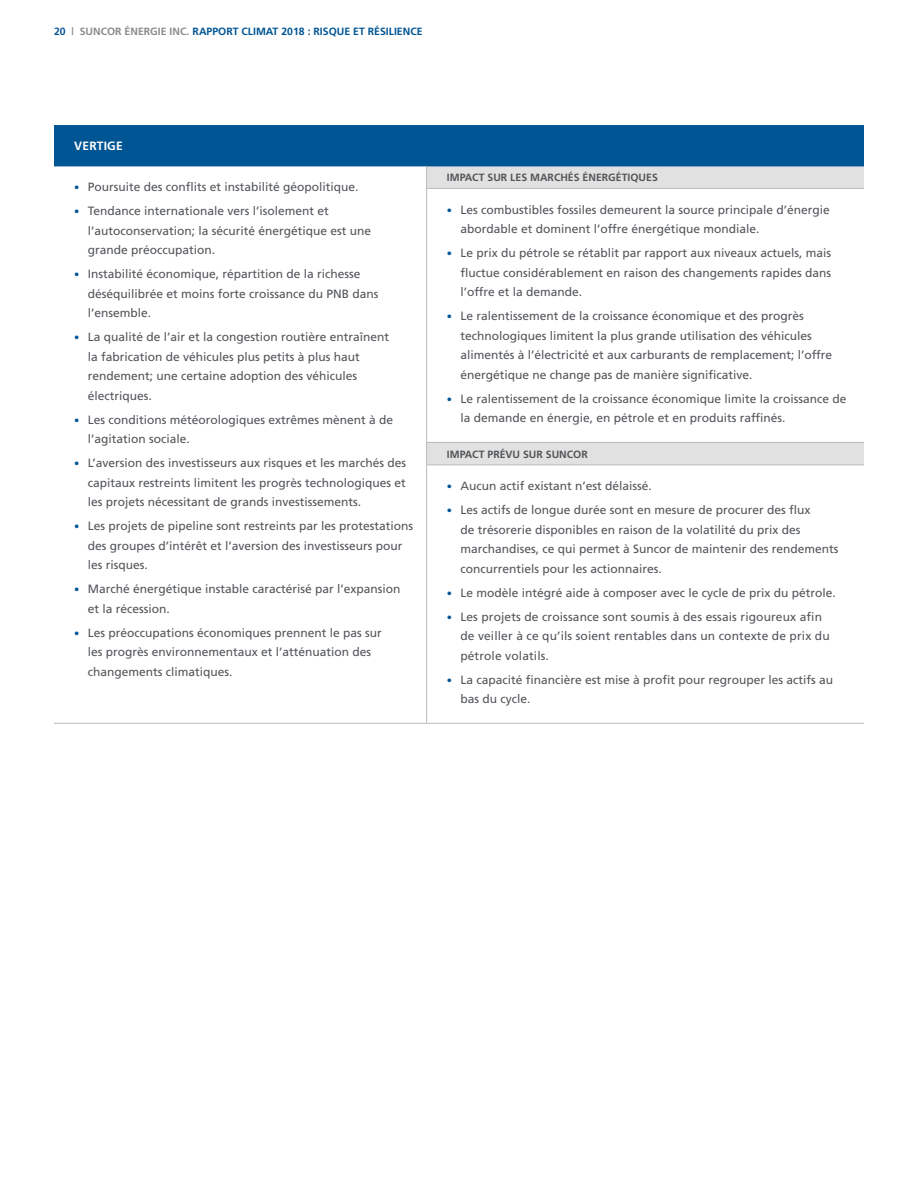
<style>
.page{position:relative;width:918px;height:1188px;background:#fff}
.page>*{position:absolute;margin:0;border:0;box-sizing:border-box;transform-origin:0 0}
.t1{font:12px/19.5px "Frutiger LT Std";color:#53565a}
.t2{font:700 12px "Frutiger LT Std";letter-spacing:.02em;color:#fff}
.t3{font:700 10.5px "Frutiger";color:#005595}
.t4{font:700 10.5px "Frutiger LT Std";color:#535659}
.s1{color:#0b5595}
.s2{color:#898c8d}
.s3{font-size:10.5px;color:#005595}
</style>
<div class="page">
<div style="left:54px;top:125px;width:810px;height:41px;background:#005595"></div>
<div style="left:427px;top:166px;width:437px;height:22px;background:#e1e1e1"></div>
<hr style="left:426px;top:188px;width:438px;height:1px;background:#bdbcbc">
<hr style="left:54px;top:166px;width:373px;height:1px;background:#005595">
<hr style="left:427px;top:166px;width:437px;height:1px;background:#005595">
<hr style="left:54px;top:723px;width:373px;height:1px;background:#bdbcbc">
<hr style="left:427px;top:723px;width:437px;height:1px;background:#bdbcbc">
<hr style="left:426px;top:189px;width:1px;height:253px;background:#bdbcbc">
<hr style="left:426px;top:465px;width:1px;height:258px;background:#bdbcbc">
<svg style="left:426px;top:166px;width:1px;height:22px"></svg>
<div style="left:427px;top:442px;width:437px;height:23px;background:#e1e1e1"></div>
<svg style="left:426px;top:443px;width:1px;height:21px"></svg>
<hr style="left:426px;top:442px;width:438px;height:1px;background:#bdbcbc">
<hr style="left:426px;top:464px;width:438px;height:1px;background:#bdbcbc">
<p class="t3" style="left:54px;top:25px;width:370px"><span class="s1">20</span> <span class="s2">| SUNCOR ÉNERGIE INC.</span> RAPPORT CLIMAT 2018 : RISQUE ET RÉSILIENCE</p>
<p class="t2" style="left:74px;top:139px;width:50px">VERTIGE</p>
<p class="t1" style="left:74px;top:177px;width:286px"><span class="s3">•</span> Poursuite des confits et instabilité géopolitique.</p>
<p class="t1" style="left:88px;top:201px;width:285px;text-indent:-14px"><span class="s3">•</span> Tendance internationale vers l’isolement et l’autoconservation; la sécurité énergétique est une grande préoccupation.</p>
<p class="t1" style="left:88px;top:264px;width:292px;text-indent:-14px"><span class="s3">•</span> Instabilité économique, répartition de la richesse déséquilibrée et moins forte croissance du PNB dans l’ensemble.</p>
<p class="t1" style="left:88px;top:327px;width:303px;text-indent:-14px"><span class="s3">•</span> La qualité de l’air et la congestion routière entraînent la fabrication de véhicules plus petits à plus haut rendement; une certaine adoption des véhicules électriques.</p>
<p class="t1" style="left:88px;top:410px;width:307px;text-indent:-14px"><span class="s3">•</span> Les conditions météorologiques extrêmes mènent à de l’agitation sociale.</p>
<p class="t1" style="left:88px;top:453px;width:320px;text-align:justify;text-indent:-14px"><span class="s3">•</span> L’aversion des investisseurs aux risques et les marchés des capitaux restreints limitent les progrès technologiques et les projets nécessitant de grands investissements.</p>
<p class="t1" style="left:88px;top:516px;width:327px;text-indent:-14px"><span class="s3">•</span> Les projets de pipeline sont restreints par les protestations des groupes d’intérêt et l’aversion des investisseurs pour les risques.</p>
<p class="t1" style="left:88px;top:579px;width:314px;text-indent:-14px"><span class="s3">•</span> Marché énergétique instable caractérisé par l’expansion et la récession.</p>
<p class="t1" style="left:88px;top:623px;width:296px;text-indent:-14px"><span class="s3">•</span> Les préoccupations économiques prennent le pas sur les progrès environnementaux et l’atténuation des changements climatiques.</p>
<p class="t4" style="left:447px;top:172px;width:213px">IMPACT SUR LES MARCHÉS ÉNERGÉTIQUES</p>
<p class="t1" style="left:460px;top:200px;width:371px;text-indent:-14px"><span class="s3">•</span> Les combustibles fossiles demeurent la source principale d’énergie abordable et dominent l’offre énergétique mondiale.</p>
<p class="t1" style="left:460px;top:243px;width:372px;text-align:justify;text-indent:-14px"><span class="s3">•</span> Le prix du pétrole se rétablit par rapport aux niveaux actuels, mais fuctue considérablement en raison des changements rapides dans l’offre et la demande.</p>
<p class="t1" style="left:460px;top:306px;width:373px;text-indent:-14px"><span class="s3">•</span> Le ralentissement de la croissance économique et des progrès technologiques limitent la plus grande utilisation des véhicules alimentés à l’électricité et aux carburants de remplacement; l’offre énergétique ne change pas de manière signifcative.</p>
<p class="t1" style="left:460px;top:389px;width:388px;text-indent:-14px"><span class="s3">•</span> Le ralentissement de la croissance économique limite la croissance de la demande en énergie, en pétrole et en produits raffnés.</p>
<p class="t4" style="left:447px;top:448px;width:142px">IMPACT PRÉVU SUR SUNCOR</p>
<p class="t1" style="left:447px;top:476px;width:206px"><span class="s3">•</span> Aucun actif existant n’est délaissé.</p>
<p class="t1" style="left:460px;top:500px;width:380px;text-indent:-14px"><span class="s3">•</span> Les actifs de longue durée sont en mesure de procurer des fux<br>de trésorerie disponibles en raison de la volatilité du prix des marchandises, ce qui permet à Suncor de maintenir des rendements concurrentiels pour les actionnaires.</p>
<p class="t1" style="left:447px;top:583px;width:390px"><span class="s3">•</span> Le modèle intégré aide à composer avec le cycle de prix du pétrole.</p>
<p class="t1" style="left:460px;top:607px;width:371px;text-indent:-14px"><span class="s3">•</span> Les projets de croissance sont soumis à des essais rigoureux afn de veiller à ce qu’ils soient rentables dans un contexte de prix du pétrole volatils.</p>
<p class="t1" style="left:460px;top:670px;width:374px;text-indent:-14px"><span class="s3">•</span> La capacité fnancière est mise à proft pour regrouper les actifs au bas du cycle.</p>
</div>
